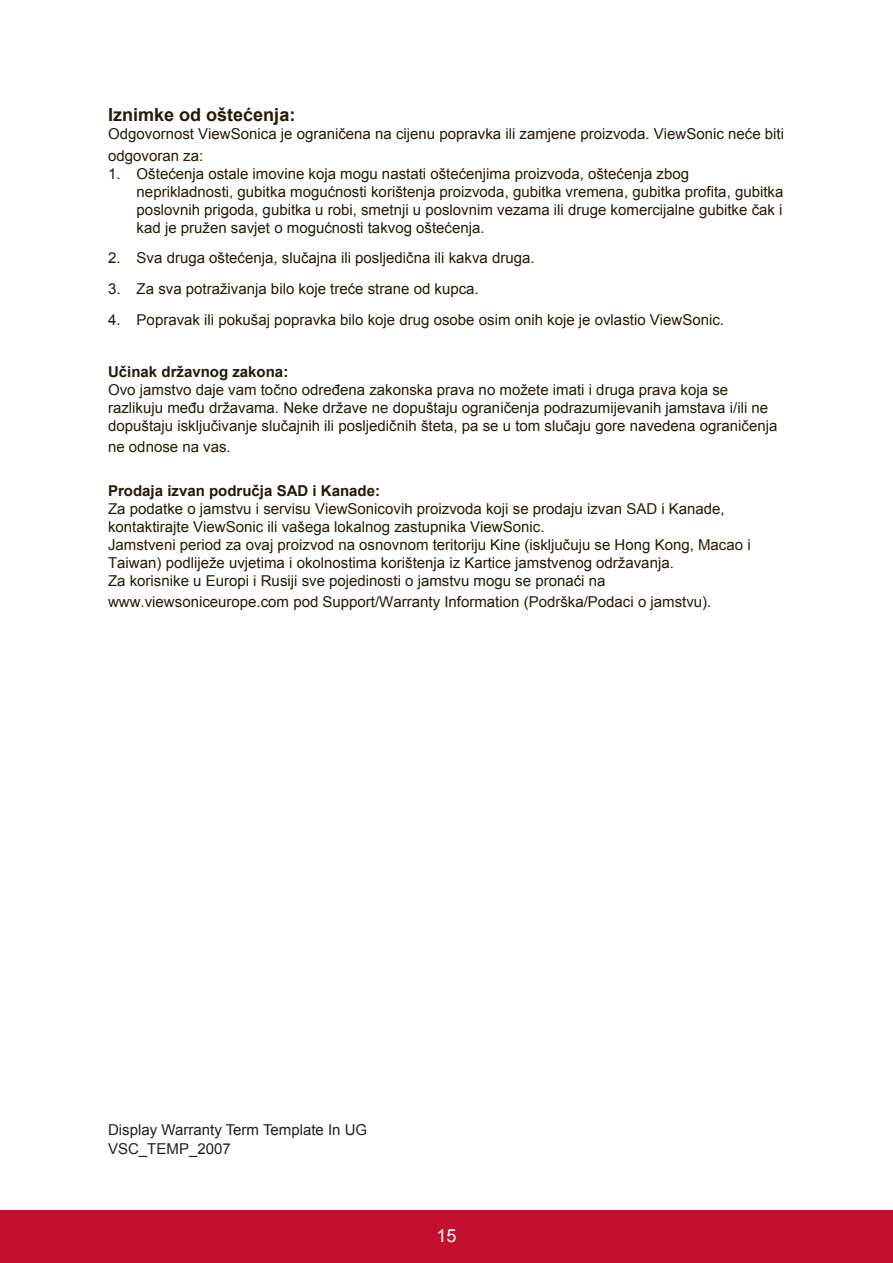
<style>
.page{position:relative;width:893px;height:1263px;background:#fff}
.page>*{position:absolute;margin:0;border:0;box-sizing:border-box;transform-origin:0 0}
.t1{font:700 18px "Arial";color:#251a05}
.t2{font:18px "Arial";color:#fff}
.t3{font:15px/18px "Arial";color:#251a05}
.t4{font:700 15px "Arial";color:#251a05}
.t5{font:15px/19.5px "Arial";color:#231f20}
</style>
<div class="page">
<div style="left:0;top:1210px;width:892px;height:53px;background:#c3102f"></div>
<p class="t1" style="left:108px;top:103px;width:189px">Iznimke od oštećenja:</p>
<p class="t3" style="left:108px;top:123px;width:677px;line-height:21.6px">Odgovornost ViewSonica je ograničena na cijenu popravka ili zamjene proizvoda. ViewSonic neće biti odgovoran za:</p>
<p class="t3" style="left:136px;top:165px;width:648px;text-indent:-28px">1. Oštećenja ostale imovine koja mogu nastati oštećenjima proizvoda, oštećenja zbog neprikladnosti, gubitka mogućnosti korištenja proizvoda, gubitka vremena, gubitka profita, gubitka poslovnih prigoda, gubitka u robi, smetnji u poslovnim vezama ili druge komercijalne gubitke čak i kad je pružen savjet o mogućnosti takvog oštećenja.</p>
<p class="t3" style="left:108px;top:249px;width:428px">2. Sva druga oštećenja, slučajna ili posljedična ili kakva druga.</p>
<p class="t3" style="left:108px;top:280px;width:372px">3. Za sva potraživanja bilo koje treće strane od kupca.</p>
<p class="t3" style="left:108px;top:310px;width:617px">4. Popravak ili pokušaj popravka bilo koje drug osobe osim onih koje je ovlastio ViewSonic.</p>
<p class="t4" style="left:108px;top:361px;width:182px">Učinak državnog zakona:</p>
<p class="t3" style="left:108px;top:381px;width:670px">Ovo jamstvo daje vam točno određena zakonska prava no možete imati i druga prava koja se razlikuju među državama. Neke države ne dopuštaju ograničenja podrazumijevanih jamstava i/ili ne dopuštaju isključivanje slučajnih ili posljedičnih šteta, pa se u tom slučaju gore navedena ograničenja</p>
<p class="t3" style="left:108px;top:438px;width:124px">ne odnose na vas.</p>
<p class="t4" style="left:108px;top:480px;width:273px">Prodaja izvan područja SAD i Kanade:</p>
<p class="t3" style="left:108px;top:499px;width:643px">Za podatke o jamstvu i servisu ViewSonicovih proizvoda koji se prodaju izvan SAD i Kanade, kontaktirajte ViewSonic ili vašega lokalnog zastupnika ViewSonic.<br>Jamstveni period za ovaj proizvod na osnovnom teritoriju Kine (isključuju se Hong Kong, Macao i Taiwan) podliježe uvjetima i okolnostima korištenja iz Kartice jamstvenog održavanja.<br>Za korisnike u Europi i Rusiji sve pojedinosti o jamstvu mogu se pronaći na</p>
<p class="t3" style="left:108px;top:593px;width:604px">www.viewsoniceurope.com pod Support/Warranty Information (Podrška/Podaci o jamstvu).</p>
<p class="t5" style="left:108px;top:1119px;width:260px">Display Warranty Term Template In UG<br>VSC_TEMP_2007</p>
<p class="t2" style="left:436px;top:1223px;width:22px">15</p>
</div>
